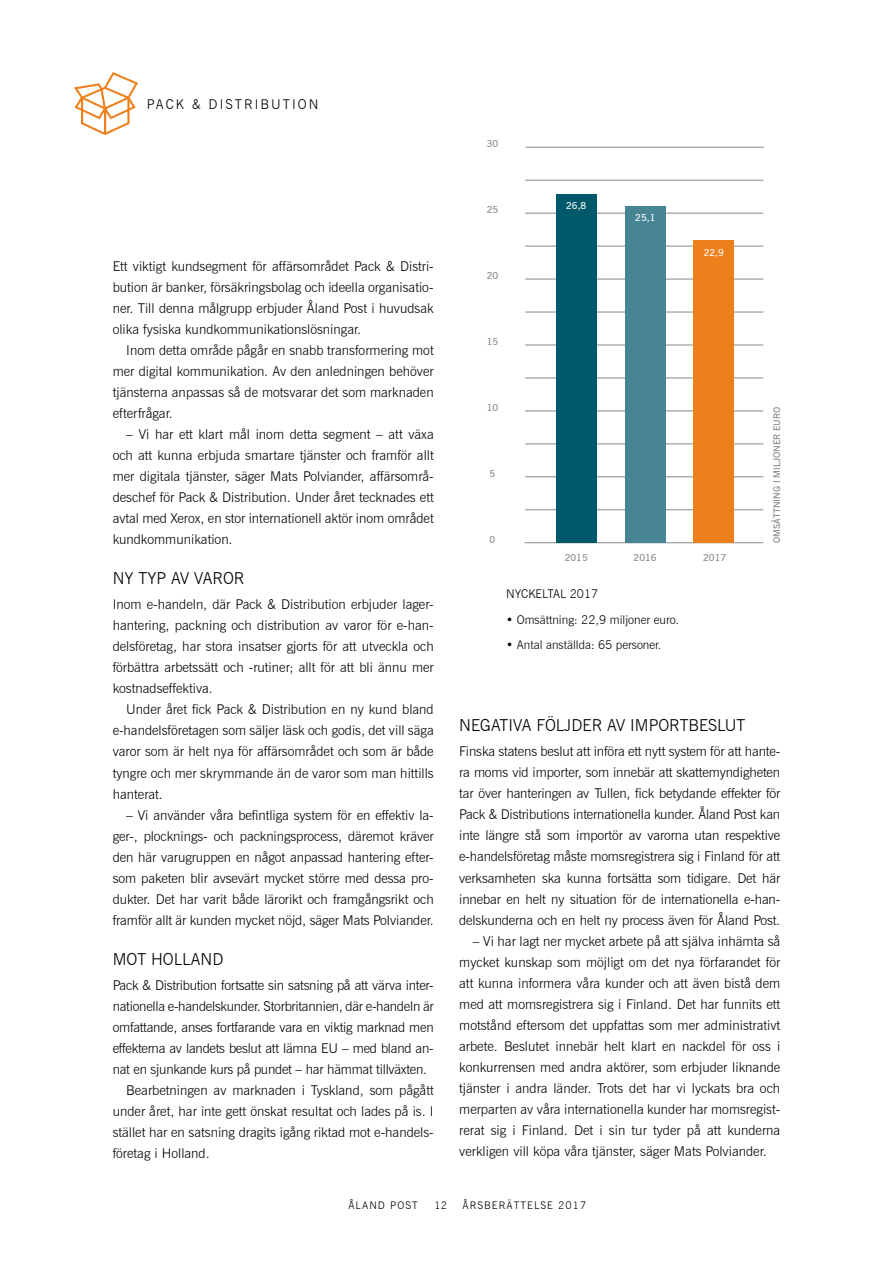
<style>
.page{position:relative;width:893px;height:1263px;background:#fff}
.page>*{position:absolute;margin:0;border:0;box-sizing:border-box;transform-origin:0 0}
.t1{font:300 16.5px "News Gothic BT";color:#000}
.t2{font:300 13.5px/21px "News Gothic BT";color:#000;text-align:justify}
.t3{font:300 13.5px "News Gothic BT";letter-spacing:-.02em;color:#000}
.t4{font:300 13.5px "News Gothic BT";letter-spacing:.15em;color:#000}
.t5{font:300 12px "News Gothic BT";color:#000}
.t6{font:300 10.5px "News Gothic BT";letter-spacing:.1em;color:#000}
.t7{font:600 9.6px "News Gothic BT";color:#87888a}
.t8{font:600 9.6px "News Gothic BT";color:#fff}
.t9{font:600 9.3px "News Gothic BT";color:#87888a}
</style>
<div class="page">
<hr style="left:892px;top:0;width:1px;height:1263px;background:#137486">
<img style="left:75px;top:73px;width:62px;height:62px">
<hr style="left:524px;top:542px;width:239px;height:1px;background:#87888a">
<hr style="left:525px;top:477px;width:238px;height:1px;background:#87888a">
<hr style="left:525px;top:411px;width:238px;height:1px;background:#87888a">
<hr style="left:525px;top:345px;width:238px;height:1px;background:#87888a">
<hr style="left:525px;top:279px;width:238px;height:1px;background:#87888a">
<hr style="left:525px;top:213px;width:238px;height:1px;background:#87888a">
<hr style="left:526px;top:147px;width:238px;height:1px;background:#87888a">
<hr style="left:525px;top:509px;width:238px;height:1px;background:#87888a">
<hr style="left:525px;top:444px;width:238px;height:1px;background:#87888a">
<hr style="left:525px;top:378px;width:238px;height:1px;background:#87888a">
<hr style="left:525px;top:312px;width:238px;height:1px;background:#87888a">
<hr style="left:525px;top:246px;width:238px;height:1px;background:#87888a">
<hr style="left:525px;top:180px;width:238px;height:1px;background:#87888a">
<div style="left:556px;top:194px;width:40px;height:349px;background:#00586b"></div>
<div style="left:625px;top:207px;width:40px;height:336px;background:#478595"></div>
<div style="left:694px;top:240px;width:40px;height:303px;background:#ee801c"></div>
<p class="t4" style="left:147px;top:96px;width:173px">PACK &amp; DISTRIBUTION</p>
<p class="t2" style="left:113px;top:255px;width:323px">Ett viktigt kundsegment för affärsområdet Pack &amp; Distri&shy;bution är banker, försäkringsbolag och ideella organisatio&shy;ner. Till denna målgrupp erbjuder Åland Post i huvudsak olika fysiska kundkommunikationslösningar.</p>
<p class="t2" style="left:113px;top:339px;width:323px;text-indent:14px">Inom detta område pågår en snabb transformering mot mer digital kommunikation. Av den anledningen behöver tjänsterna anpassas så de motsvarar det som marknaden efterfrågar.</p>
<p class="t2" style="left:113px;top:423px;width:323px;text-indent:14px">– Vi har ett klart mål inom detta segment – att växa och att kunna erbjuda smartare tjänster och framför allt mer digitala tjänster, säger Mats Polviander, affärsområ&shy;deschef för Pack &amp; Distribution. Under året tecknades ett avtal med Xerox, en stor internationell aktör inom området kundkommunikation.</p>
<p class="t1" style="left:113px;top:568px;width:133px">NY TYP AV VAROR</p>
<p class="t2" style="left:113px;top:594px;width:323px">Inom e-handeln, där Pack &amp; Distribution erbjuder lager&shy;hantering, packning och distribution av varor för e-han&shy;delsföretag, har stora insatser gjorts för att utveckla och förbättra arbetssätt och -rutiner; allt för att bli ännu mer kostnadseffektiva.</p>
<p class="t2" style="left:113px;top:699px;width:323px;text-indent:14px">Under året fick Pack &amp; Distribution en ny kund bland e-handelsföretagen som säljer läsk och godis, det vill säga varor som är helt nya för affärsområdet och som är både tyngre och mer skrymmande än de varor som man hittills hanterat.</p>
<p class="t2" style="left:113px;top:804px;width:323px;text-indent:14px">– Vi använder våra befintliga system för en effektiv la&shy;ger-, plocknings- och packningsprocess, däremot kräver den här varugruppen en något anpassad hantering efter&shy;som paketen blir avsevärt mycket större med dessa pro&shy;dukter. Det har varit både lärorikt och framgångsrikt och framför allt är kunden mycket nöjd, säger Mats Polviander.</p>
<p class="t1" style="left:113px;top:949px;width:112px">MOT HOLLAND</p>
<p class="t3" style="left:113px;top:977px;width:323px">Pack &amp; Distribution fortsatte sin satsning på att värva inter-</p>
<p class="t3" style="left:113px;top:998px;width:323px">nationella e-handelskunder. Storbritannien, där e-handeln är</p>
<p class="t3" style="left:113px;top:1019px;width:323px">omfattande, anses fortfarande vara en viktig marknad men</p>
<p class="t3" style="left:113px;top:1040px;width:323px">effekterna av landets beslut att lämna EU – med bland an-</p>
<p class="t3" style="left:113px;top:1061px;width:316px">nat en sjunkande kurs på pundet – har hämmat tillväxten.</p>
<p class="t2" style="left:126px;top:1080px;width:309px">Bearbetningen av marknaden i Tyskland, som pågått</p>
<p class="t2" style="left:113px;top:1101px;width:323px">under året, har inte gett önskat resultat och lades på is. I</p>
<p class="t2" style="left:113px;top:1122px;width:323px">stället har en satsning dragits igång riktad mot e-handels-</p>
<p class="t2" style="left:113px;top:1143px;width:99px">företag i Holland.</p>
<p class="t7" style="left:487px;top:138px;width:13px">30</p>
<p class="t7" style="left:487px;top:204px;width:13px">25</p>
<p class="t7" style="left:487px;top:270px;width:13px">20</p>
<p class="t7" style="left:487px;top:336px;width:13px">15</p>
<p class="t7" style="left:487px;top:401px;width:13px">10</p>
<p class="t7" style="left:490px;top:467px;width:7px">5</p>
<p class="t8" style="left:566px;top:200px;width:22px">26,8</p>
<p class="t8" style="left:635px;top:212px;width:22px">25,1</p>
<p class="t8" style="left:704px;top:247px;width:22px">22,9</p>
<p class="t7" style="left:490px;top:533px;width:7px">0</p>
<p class="t7" style="left:565px;top:552px;width:25px">2015</p>
<p class="t7" style="left:634px;top:552px;width:25px">2016</p>
<p class="t7" style="left:703px;top:552px;width:25px">2017</p>
<p class="t5" style="left:506px;top:587px;width:94px">NYCKELTAL 2017</p>
<p class="t5" style="left:506px;top:612px;width:174px">• Omsättning: 22,9 miljoner euro.</p>
<p class="t5" style="left:506px;top:637px;width:157px">• Antal anställda: 65 personer.</p>
<p class="t9" style="left:771px;top:543px;width:138px;rotate:-90deg">OMSÄTTNING I MILJONER EURO</p>
<p class="t1" style="left:459px;top:715px;width:288px">NEGATIVA FÖLJDER AV IMPORTBESLUT</p>
<p class="t2" style="left:459px;top:741px;width:323px">Finska statens beslut att införa ett nytt system för att hante&shy;ra moms vid importer, som innebär att skattemyndigheten tar över hanteringen av Tullen, fick betydande effekter för Pack &amp; Distributions internationella kunder. Åland Post kan inte längre stå som importör av varorna utan respektive e-handelsföretag måste momsregistrera sig i Finland för att verksamheten ska kunna fortsätta som tidigare. Det här innebar en helt ny situation för de internationella e-han&shy;delskunderna och en helt ny process även för Åland Post.</p>
<p class="t2" style="left:459px;top:930px;width:323px;text-indent:14px">– Vi har lagt ner mycket arbete på att själva inhämta så mycket kunskap som möjligt om det nya förfarandet för att kunna informera våra kunder och att även bistå dem med att momsregistrera sig i Finland. Det har funnits ett motstånd eftersom det uppfattas som mer administrativt arbete. Beslutet innebär helt klart en nackdel för oss i konkurrensen med andra aktörer, som erbjuder liknande tjänster i andra länder. Trots det har vi lyckats bra och merparten av våra internationella kunder har momsregist&shy;rerat sig i Finland. Det i sin tur tyder på att kunderna verkligen vill köpa våra tjänster, säger Mats Polviander.</p>
<p class="t6" style="left:348px;top:1199px;width:71px">ÅLAND POST</p>
<p class="t6" style="left:434px;top:1199px;width:14px">12</p>
<p class="t6" style="left:463px;top:1199px;width:125px">ÅRSBERÄTTELSE 2017</p>
</div>
